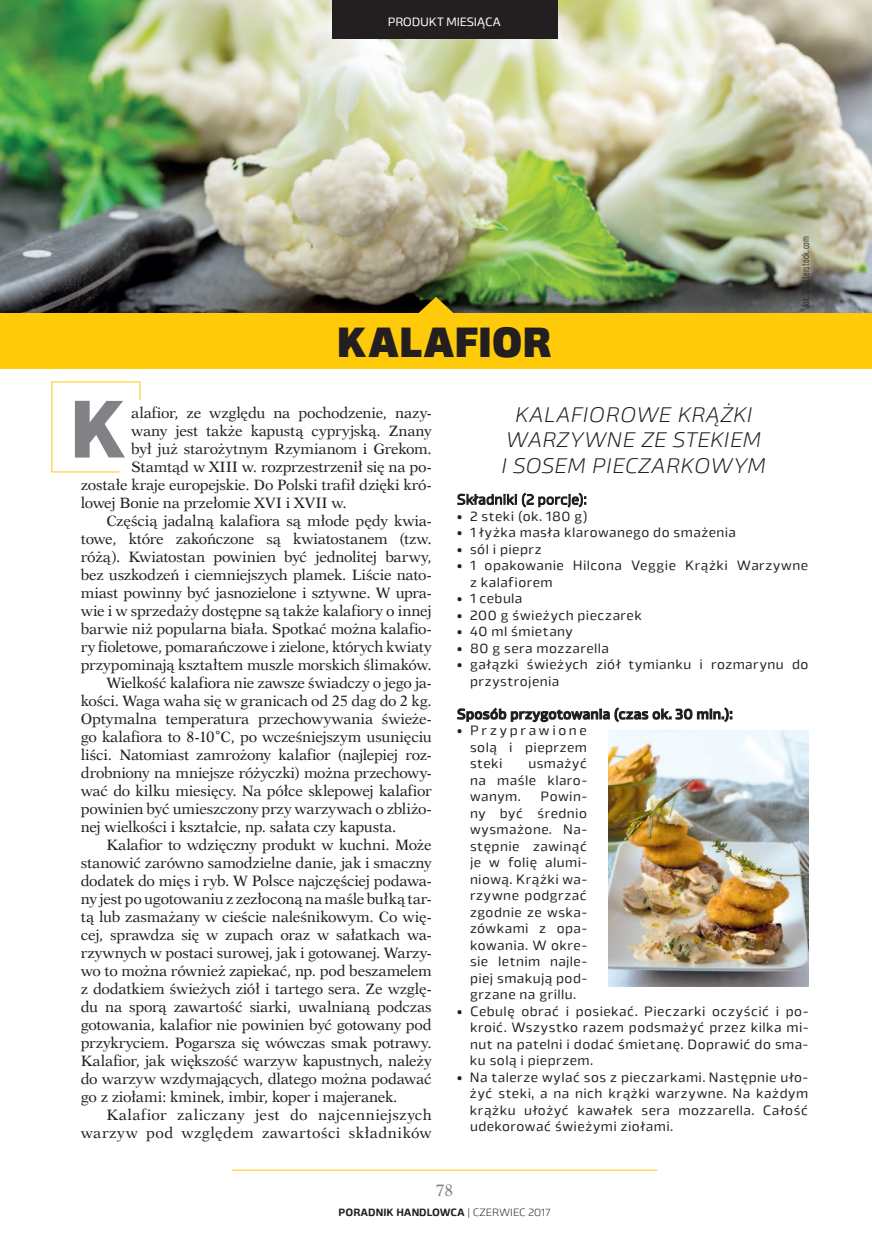
<style>
.page{position:relative;width:872px;height:1234px;background:#fff}
.page>*{position:absolute;margin:0;border:0;box-sizing:border-box;transform-origin:0 0}
.t1{font:800 81px "Byker";color:#808285}
.t2{font:900 42px "Byker";color:#231f20}
.t3{font:italic 300 21px/25.2px "Byker";letter-spacing:.005em;color:#231f20;text-align:center}
.t4{font:16.5px "Dutch 823 EU";color:#808285}
.t5{font:15px "Dutch 823 EU";letter-spacing:-.015em;color:#231f20}
.t6{font:15px "Dutch 823 EU";letter-spacing:.025em;color:#231f20}
.t7{font:15px "Dutch 823 EU";letter-spacing:.03em;color:#231f20}
.t8{font:13.5px/16.5px "Byker";letter-spacing:.035em;color:#231f20;text-align:justify}
.t9{font:12px "Byker";letter-spacing:-.025em;color:#fff}
.t10{font:700 10.5px "Byker";color:#231f20}
.t11{font:condensed 10.5px "DIN Pro Pl";letter-spacing:.015em;color:#231f20}
.s1{font-weight:300}
</style>
<div class="page">
<hr style="left:232px;top:1169px;width:425px;height:1px;background:#feca0a">
<img style="left:0;top:0;width:872px;height:314px">
<div style="left:332px;top:0;width:225px;height:38px;background:#231f20"></div>
<div style="left:0;top:314px;width:872px;height:55px;background:#feca0a"></div>
<svg style="left:413px;top:297px;width:46px;height:17px"></svg>
<svg style="left:457px;top:492px;width:129px;height:16px"></svg>
<svg style="left:457px;top:707px;width:275px;height:16px"></svg>
<img style="left:608px;top:730px;width:200px;height:255px">
<svg style="left:51px;top:381px;width:90px;height:91px"></svg>
<p class="t9" style="left:388px;top:13px;width:115px">Produkt miesiąca</p>
<h2 class="t2" style="left:337px;top:305px;width:216px">KALAFIOR</h2>
<p class="t11" style="left:799px;top:307px;width:73px;rotate:-90deg">fot. Shutterstock.com</p>
<h1 class="t1" style="left:70px;top:360px;width:59px">K</h1>
<p class="t5" style="left:131px;top:403px;width:302px">alafior, ze względu na pochodzenie, nazy-</p>
<p class="t5" style="left:131px;top:421px;width:302px">wany jest także kapustą cypryjską. Znany</p>
<p class="t5" style="left:131px;top:439px;width:302px">był już starożytnym Rzymianom i Grekom.</p>
<p class="t5" style="left:131px;top:457px;width:302px">Stamtąd w XIII w. rozprzestrzenił się na po-</p>
<p class="t5" style="left:81px;top:475px;width:352px">zostałe kraje europejskie. Do Polski trafił dzięki kró-</p>
<p class="t5" style="left:81px;top:493px;width:267px">lowej Bonie na przełomie XVI i XVII w.</p>
<p class="t5" style="left:106px;top:511px;width:327px">Częścią jadalną kalafiora są młode pędy kwia-</p>
<p class="t5" style="left:81px;top:529px;width:352px">towe, które zakończone są kwiatostanem (tzw.</p>
<p class="t5" style="left:81px;top:547px;width:352px">różą). Kwiatostan powinien być jednolitej barwy,</p>
<p class="t5" style="left:81px;top:565px;width:352px">bez uszkodzeń i ciemniejszych plamek. Liście nato-</p>
<p class="t5" style="left:81px;top:583px;width:352px">miast powinny być jasnozielone i sztywne. W upra-</p>
<p class="t5" style="left:81px;top:601px;width:352px">wie i w sprzedaży dostępne są także kalafiory o innej</p>
<p class="t5" style="left:81px;top:619px;width:352px">barwie niż popularna biała. Spotkać można kalafio-</p>
<p class="t5" style="left:81px;top:637px;width:352px">ry fioletowe, pomarańczowe i zielone, których kwiaty</p>
<p class="t5" style="left:81px;top:655px;width:352px">przypominają kształtem muszle morskich ślimaków.</p>
<p class="t5" style="left:106px;top:673px;width:327px">Wielkość kalafiora nie zawsze świadczy o jego ja-</p>
<p class="t5" style="left:81px;top:691px;width:352px">kości. Waga waha się w granicach od 25 dag do 2 kg.</p>
<p class="t5" style="left:81px;top:709px;width:352px">Optymalna temperatura przechowywania świeże-</p>
<p class="t5" style="left:81px;top:727px;width:352px">go kalafiora to 8-10˚C, po wcześniejszym usunięciu</p>
<p class="t5" style="left:81px;top:745px;width:352px">liści. Natomiast zamrożony kalafior (najlepiej roz-</p>
<p class="t5" style="left:81px;top:763px;width:352px">drobniony na mniejsze różyczki) można przechowy-</p>
<p class="t5" style="left:81px;top:781px;width:352px">wać do kilku miesięcy. Na półce sklepowej kalafior</p>
<p class="t5" style="left:81px;top:799px;width:352px">powinien być umieszczony przy warzywach o zbliżo-</p>
<p class="t5" style="left:81px;top:817px;width:317px">nej wielkości i kształcie, np. sałata czy kapusta.</p>
<p class="t5" style="left:106px;top:835px;width:327px">Kalafior to wdzięczny produkt w kuchni. Może</p>
<p class="t5" style="left:81px;top:853px;width:352px">stanowić zarówno samodzielne danie, jak i smaczny</p>
<p class="t5" style="left:81px;top:871px;width:352px">dodatek do mięs i ryb. W Polsce najczęściej podawa-</p>
<p class="t5" style="left:81px;top:889px;width:352px">ny jest po ugotowaniu z zezłoconą na maśle bułką tar-</p>
<p class="t5" style="left:81px;top:907px;width:352px">tą lub zasmażany w cieście naleśnikowym. Co wię-</p>
<p class="t5" style="left:81px;top:925px;width:352px">cej, sprawdza się w zupach oraz w sałatkach wa-</p>
<p class="t5" style="left:81px;top:943px;width:352px">rzywnych w postaci surowej, jak i gotowanej. Warzy-</p>
<p class="t5" style="left:81px;top:961px;width:352px">wo to można również zapiekać, np. pod beszamelem</p>
<p class="t5" style="left:81px;top:979px;width:352px">z dodatkiem świeżych ziół i tartego sera. Ze wzglę-</p>
<p class="t5" style="left:81px;top:997px;width:352px">du na sporą zawartość siarki, uwalnianą podczas</p>
<p class="t5" style="left:81px;top:1015px;width:352px">gotowania, kalafior nie powinien być gotowany pod</p>
<p class="t5" style="left:81px;top:1033px;width:352px">przykryciem. Pogarsza się wówczas smak potrawy.</p>
<p class="t5" style="left:81px;top:1051px;width:352px">Kalafior, jak większość warzyw kapustnych, należy</p>
<p class="t5" style="left:81px;top:1069px;width:352px">do warzyw wzdymających, dlatego można podawać</p>
<p class="t5" style="left:81px;top:1087px;width:318px">go z ziołami: kminek, imbir, koper i majeranek.</p>
<p class="t6" style="left:106px;top:1105px;width:327px">Kalafior zaliczany jest do najcenniejszych</p>
<p class="t7" style="left:81px;top:1123px;width:352px">warzyw pod względem zawartości składników</p>
<h3 class="t3" style="left:500px;top:401px;width:266px">KALAFIOROWE KRĄŻKI<br>WARZYWNE ZE STEKIEM<br>I SOSEM PIECZARKOWYM</h3>
<p class="t8" style="left:457px;top:506px;width:132px">• 2 steki (ok. 180 g)</p>
<p class="t8" style="left:457px;top:523px;width:280px">• 1 łyżka masła klarowanego do smażenia</p>
<p class="t8" style="left:457px;top:539px;width:86px">• sól i pieprz</p>
<p class="t8" style="left:470px;top:556px;width:340px;text-indent:-13px">• 1 opakowanie Hilcona Veggie Krążki Warzywne z kalafiorem</p>
<p class="t8" style="left:457px;top:589px;width:67px">• 1 cebula</p>
<p class="t8" style="left:457px;top:605px;width:186px">• 200 g świeżych pieczarek</p>
<p class="t8" style="left:457px;top:622px;width:117px">• 40 ml śmietany</p>
<p class="t8" style="left:457px;top:638px;width:153px">• 80 g sera mozzarella</p>
<p class="t8" style="left:470px;top:655px;width:340px;text-indent:-13px">• gałązki świeżych ziół tymianku i rozmarynu do przystrojenia</p>
<p class="t8" style="left:470px;top:721px;width:118px;text-indent:-13px">• Przyprawione solą i pieprzem steki</p>
<p class="t8" style="left:470px;top:754px;width:118px;text-indent:58px">usmażyć na maśle klaro&shy;wanym.</p>
<p class="t8" style="left:470px;top:787px;width:118px;text-indent:70px">Powin&shy;ny być średnio wysmażone. Na&shy;stępnie zawinąć je w folię alumi&shy;niową. Krążki wa&shy;rzywne podgrzać zgodnie ze wska&shy;zówkami z opa&shy;kowania. W okre&shy;sie letnim najle&shy;piej smakują pod&shy;grzane na grillu.</p>
<p class="t8" style="left:470px;top:1001px;width:340px;text-indent:-13px">• Cebulę obrać i posiekać. Pieczarki oczyścić i po&shy;kroić. Wszystko razem podsmażyć przez kilka mi&shy;nut na patelni i dodać śmietanę. Doprawić do sma&shy;ku solą i pieprzem.</p>
<p class="t8" style="left:470px;top:1067px;width:340px;text-indent:-13px">• Na talerze wylać sos z pieczarkami. Następnie uło&shy;żyć steki, a na nich krążki warzywne. Na każdym krążku ułożyć kawałek sera mozzarella. Całość udekorować świeżymi ziołami.</p>
<p class="t4" style="left:435px;top:1179px;width:20px">78</p>
<p class="t10" style="left:338px;top:1203px;width:213px">PORADNIK HANDLOWCA <span class="s1">| CZERWIEC 2017</span></p>
</div>
